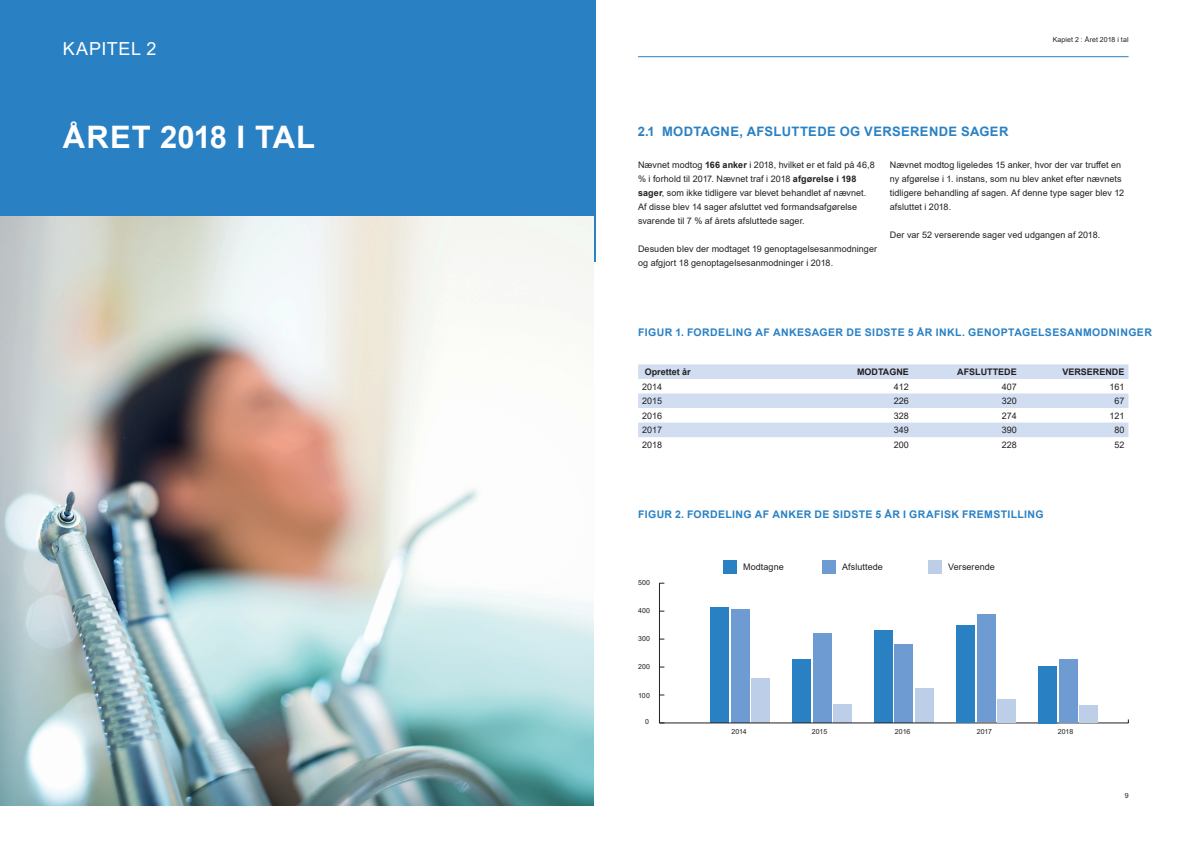
<style>
.page{position:relative;width:1191px;height:842px;background:#fff}
.page>*{position:absolute;margin:0;border:0;box-sizing:border-box;transform-origin:0 0}
.t1{font:700 31px "Arial";letter-spacing:.015em;color:#fff}
.t2{font:18px "Arial";letter-spacing:.03em;color:#fff}
.t3{font:700 13px "Arial";letter-spacing:.03em;color:#2981c4}
.t4{font:700 10.5px "Arial";letter-spacing:.04em;color:#2981c4}
.t5{font:9px/14px "Arial";letter-spacing:.005em;color:#231f20}
.t6{font:700 9px "Arial";color:#231f20}
.t7{font:7px "Arial";letter-spacing:.015em;color:#231f20}
.s1{font-weight:700}
</style>
<div class="page">
<div style="left:0;top:0;width:595px;height:261px;background:#2981c4"></div>
<svg style="left:638px;top:364px;width:490px;height:73px"></svg>
<div style="left:833px;top:704px;width:18px;height:19px;background:#bdcee9"></div>
<div style="left:813px;top:633px;width:18px;height:90px;background:#6e9cd2"></div>
<div style="left:792px;top:660px;width:19px;height:63px;background:#2981c4"></div>
<div style="left:751px;top:678px;width:19px;height:45px;background:#bdcee9"></div>
<div style="left:731px;top:609px;width:18px;height:114px;background:#6e9cd2"></div>
<div style="left:710px;top:608px;width:19px;height:115px;background:#2981c4"></div>
<div style="left:915px;top:688px;width:18px;height:34px;background:#bdcee9"></div>
<div style="left:894px;top:644px;width:19px;height:78px;background:#6e9cd2"></div>
<div style="left:874px;top:630px;width:18px;height:92px;background:#2981c4"></div>
<hr style="left:659px;top:723px;width:469px;height:1px;background:#231f20">
<hr style="left:659px;top:583px;width:1px;height:140px;background:#231f20">
<div style="left:723px;top:560px;width:13px;height:13px;background:#2981c4"></div>
<div style="left:822px;top:560px;width:13px;height:13px;background:#6e9cd2"></div>
<div style="left:928px;top:560px;width:13px;height:13px;background:#bdcee9"></div>
<hr style="left:638px;top:56px;width:490px;height:1px;background:#2981c4">
<img style="left:0;top:216px;width:593px;height:589px">
<div style="left:997px;top:699px;width:19px;height:23px;background:#bdcee9"></div>
<div style="left:977px;top:614px;width:18px;height:108px;background:#6e9cd2"></div>
<div style="left:956px;top:625px;width:19px;height:97px;background:#2981c4"></div>
<div style="left:1079px;top:705px;width:18px;height:18px;background:#bdcee9"></div>
<div style="left:1059px;top:660px;width:18px;height:63px;background:#6e9cd2"></div>
<div style="left:1038px;top:666px;width:18px;height:57px;background:#2981c4"></div>
<h2 class="t2" style="left:63px;top:37px;width:95px">KAPITEL 2</h2>
<h1 class="t1" style="left:63px;top:115px;width:254px">ÅRET 2018 I TAL</h1>
<h3 class="t3" style="left:638px;top:122px;width:372px">2.1 MODTAGNE, AFSLUTTEDE OG VERSERENDE SAGER</h3>
<p class="t7" style="left:1052px;top:35px;width:77px">Kapiet 2 : Året 2018 i tal</p>
<p class="t5" style="left:638px;top:158px;width:238px">Nævnet modtog <span class="s1">166 anker</span> i 2018, hvilket er et fald på 46,8 % i forhold til 2017. Nævnet traf i 2018 <span class="s1">afgørelse i 198 sager</span>, som ikke tidligere var blevet behandlet af nævnet.<br>Af disse blev 14 sager afsluttet ved formandsafgørelse svarende til 7 % af årets afsluttede sager.</p>
<p class="t5" style="left:638px;top:242px;width:241px">Desuden blev der modtaget 19 genoptagelsesanmodninger og afgjort 18 genoptagelsesanmodninger i 2018.</p>
<p class="t5" style="left:890px;top:158px;width:236px">Nævnet modtog ligeledes 15 anker, hvor der var truffet en ny afgørelse i 1. instans, som nu blev anket efter nævnets tidligere behandling af sagen. Af denne type sager blev 12 afsluttet i 2018.</p>
<p class="t5" style="left:890px;top:228px;width:212px">Der var 52 verserende sager ved udgangen af 2018.</p>
<p class="t4" style="left:638px;top:325px;width:515px">FIGUR 1. FORDELING AF ANKESAGER DE SIDSTE 5 ÅR INKL. GENOPTAGELSESANMODNINGER</p>
<p class="t6" style="left:644px;top:365px;width:48px">Oprettet år</p>
<p class="t6" style="left:857px;top:365px;width:53px">MODTAGNE</p>
<p class="t6" style="left:957px;top:365px;width:61px">AFSLUTTEDE</p>
<p class="t6" style="left:1062px;top:365px;width:64px">VERSERENDE</p>
<p class="t5" style="left:642px;top:379px;width:22px">2014</p>
<p class="t5" style="left:894px;top:379px;width:17px">412</p>
<p class="t5" style="left:1001px;top:379px;width:17px">407</p>
<p class="t5" style="left:1109px;top:379px;width:17px">161</p>
<p class="t5" style="left:642px;top:394px;width:22px">2015</p>
<p class="t5" style="left:894px;top:394px;width:17px">226</p>
<p class="t5" style="left:1001px;top:394px;width:17px">320</p>
<p class="t5" style="left:1114px;top:394px;width:12px">67</p>
<p class="t5" style="left:642px;top:408px;width:22px">2016</p>
<p class="t5" style="left:894px;top:408px;width:17px">328</p>
<p class="t5" style="left:1001px;top:408px;width:17px">274</p>
<p class="t5" style="left:1109px;top:408px;width:17px">121</p>
<p class="t5" style="left:642px;top:423px;width:22px">2017</p>
<p class="t5" style="left:894px;top:423px;width:17px">349</p>
<p class="t5" style="left:1001px;top:423px;width:17px">390</p>
<p class="t5" style="left:1114px;top:423px;width:12px">80</p>
<p class="t5" style="left:642px;top:437px;width:22px">2018</p>
<p class="t5" style="left:894px;top:437px;width:17px">200</p>
<p class="t5" style="left:1001px;top:437px;width:17px">228</p>
<p class="t5" style="left:1114px;top:437px;width:12px">52</p>
<p class="t4" style="left:638px;top:507px;width:407px">FIGUR 2. FORDELING AF ANKER DE SIDSTE 5 ÅR I GRAFISK FREMSTILLING</p>
<p class="t7" style="left:638px;top:577px;width:14px">500</p>
<p class="t7" style="left:638px;top:606px;width:14px">400</p>
<p class="t7" style="left:638px;top:634px;width:14px">300</p>
<p class="t7" style="left:638px;top:662px;width:14px">200</p>
<p class="t7" style="left:638px;top:690px;width:13px">100</p>
<p class="t7" style="left:645px;top:717px;width:5px">0</p>
<p class="t5" style="left:743px;top:560px;width:42px">Modtagne</p>
<p class="t5" style="left:842px;top:560px;width:42px">Afsluttede</p>
<p class="t5" style="left:948px;top:560px;width:48px">Verserende</p>
<p class="t7" style="left:731px;top:727px;width:17px">2014</p>
<p class="t7" style="left:811px;top:727px;width:17px">2015</p>
<p class="t7" style="left:895px;top:727px;width:17px">2016</p>
<p class="t7" style="left:976px;top:727px;width:17px">2017</p>
<p class="t7" style="left:1057px;top:727px;width:17px">2018</p>
<p class="t7" style="left:1124px;top:791px;width:5px">9</p>
</div>
